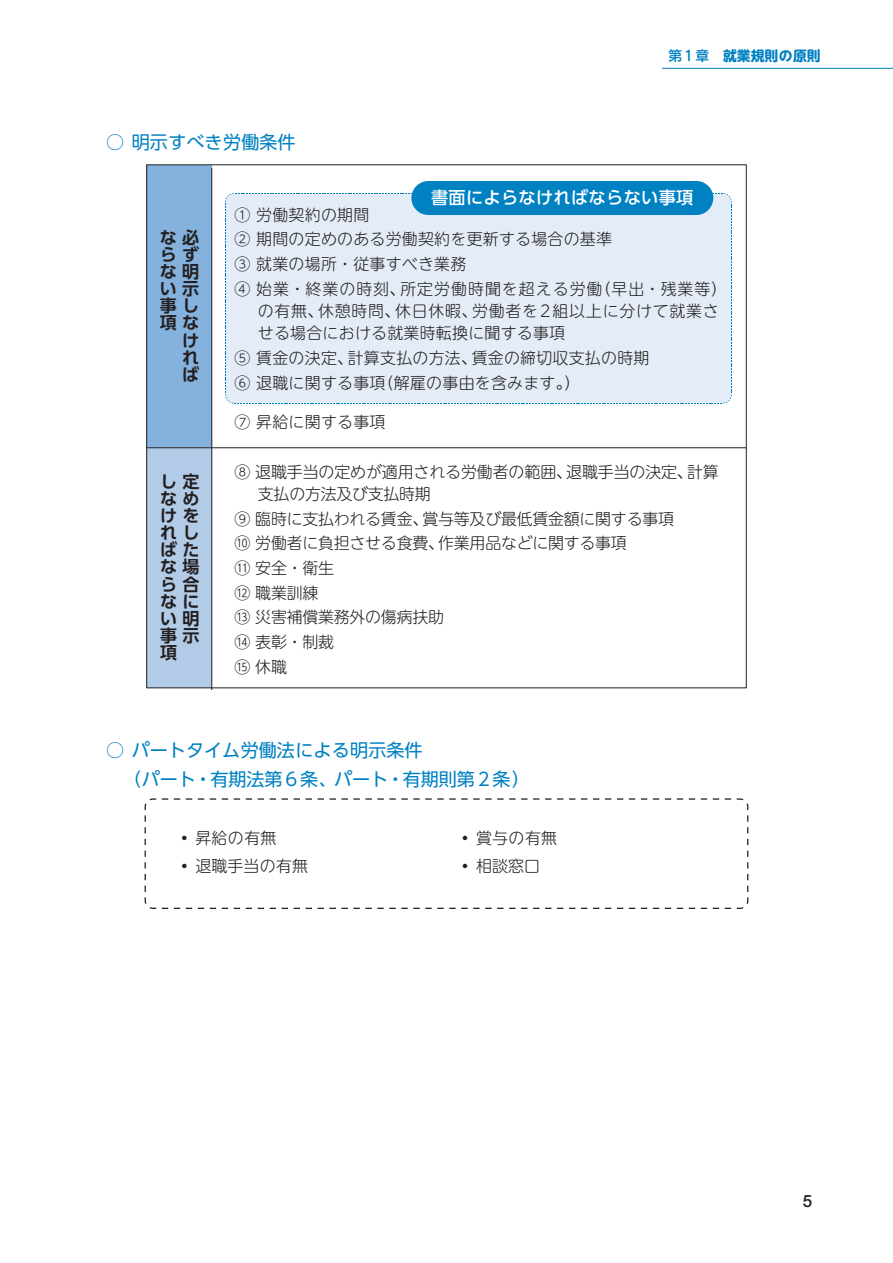
<style>
.page{position:relative;width:893px;height:1263px;background:#fff}
.page>*{position:absolute;margin:0;border:0;box-sizing:border-box;transform-origin:0 0}
.t1{font:18px/28.7px "UD Shin Go Pro";color:#0081c2}
.t2{font:500 17.1px "UD Shin Go Pro";letter-spacing:.02em;color:#fff}
.t3{font:700 16.95px/17.2px "UD Shin Go Pro De";color:#231f20;text-align:right}
.t4{font:500 16.95px "Helvetica Neue LT Std";color:#231f20}
.t5{font:300 15.9px/24.6px "UD Shin M Go Pro";letter-spacing:.015em;color:#231f20}
.t6{font:300 15.9px/24.6px "UD Shin M Go Pro";letter-spacing:-.015em;color:#231f20}
.t7{font:300 15.9px/22.4px "UD Shin M Go Pro";letter-spacing:.045em;color:#231f20}
.t8{font:300 15.9px/22.4px "UD Shin M Go Pro";letter-spacing:-.005em;color:#231f20}
.t9{font:700 13.8px "UD Shin M Go Pro";color:#0081c2}
.s1{font-weight:500}
</style>
<div class="page">
<hr style="left:662px;top:68px;width:231px;height:1px;background:#0081c2">
<div style="left:147px;top:165px;width:65px;height:283px;background:#84b2dc"></div>
<div style="left:147px;top:448px;width:65px;height:240px;background:#b2cce8"></div>
<div style="left:225px;top:193px;width:507px;height:211px;background:#e4edf7"></div>
<hr style="left:147px;top:447px;width:599px;height:1px;background:#231f20">
<hr style="left:211px;top:168px;width:1px;height:522px;background:#231f20">
<div style="left:411px;top:181px;width:302px;height:34px;background:#0081c2;border-radius:17px"></div>
<svg style="left:144px;top:798px;width:605px;height:111px"></svg>
<p class="t1" style="left:106px;top:128px;width:191px">○ 明示すべき労働条件</p>
<p class="t9" style="left:668px;top:45px;width:154px"><span class="s1">第1章</span>　就業規則の原則</p>
<p class="t3" style="left:160px;top:228px;width:41px">な必らずな明い示事し項なけ<br>れ<br>ば</p>
<p class="t3" style="left:160px;top:472px;width:41px;text-align:justify">し定なめけをれしばたな場ら合なにい明事示項</p>
<p class="t2" style="left:431px;top:184px;width:264px">書面によらなければならない事項</p>
<p class="t5" style="left:235px;top:202px;width:494px">① 労働契約の期間<br>② 期間の定めのある労働契約を更新する場合の基準<br>③ 就業の場所・従事すべき業務<br>④ 始業・終業の時刻、所定労働時聞を超える労働（早出・残業等）</p>
<p class="t7" style="left:258px;top:299px;width:462px">の有無、休憩時問、休日休暇、労働者を2組以上に分けて就業させる場合における就業時転換に聞する事項</p>
<p class="t5" style="left:235px;top:345px;width:416px">⑤ 賃金の決定、計算支払の方法、賃金の締切収支払の時期<br>⑥ 退職に関する事項（解雇の事由を含みます。）</p>
<p class="t5" style="left:235px;top:409px;width:152px">⑦ 昇給に関する事項</p>
<p class="t8" style="left:258px;top:460px;width:462px;text-indent:-23px">⑧ 退職手当の定めが適用される労働者の範囲、退職手当の決定、計算支払の方法及び支払時期</p>
<p class="t6" style="left:235px;top:506px;width:441px">⑨ 臨時に支払われる賃金、賞与等及び最低賃金額に関する事項⑩ 労働者に負担させる食費、作業用品などに関する事項<br>⑪ 安全・衛生<br>⑫ 職業訓練<br>⑬ 災害補償業務外の傷病扶助<br>⑭ 表彰・制裁<br>⑮ 休職</p>
<p class="t1" style="left:123px;top:736px;width:409px;text-indent:-16px">○ パートタイム労働法による明示条件<br>（パート・有期法第6条、パート・有期則第2条）</p>
<p class="t5" style="left:176px;top:824px;width:133px;line-height:27.6px">⿠ 昇給の有無<br>⿠ 退職手当の有無</p>
<p class="t5" style="left:457px;top:824px;width:101px;line-height:27.6px">⿠ 賞与の有無⿠ 相談窓口</p>
<p class="t4" style="left:803px;top:1191px;width:11px">5</p>
</div>
